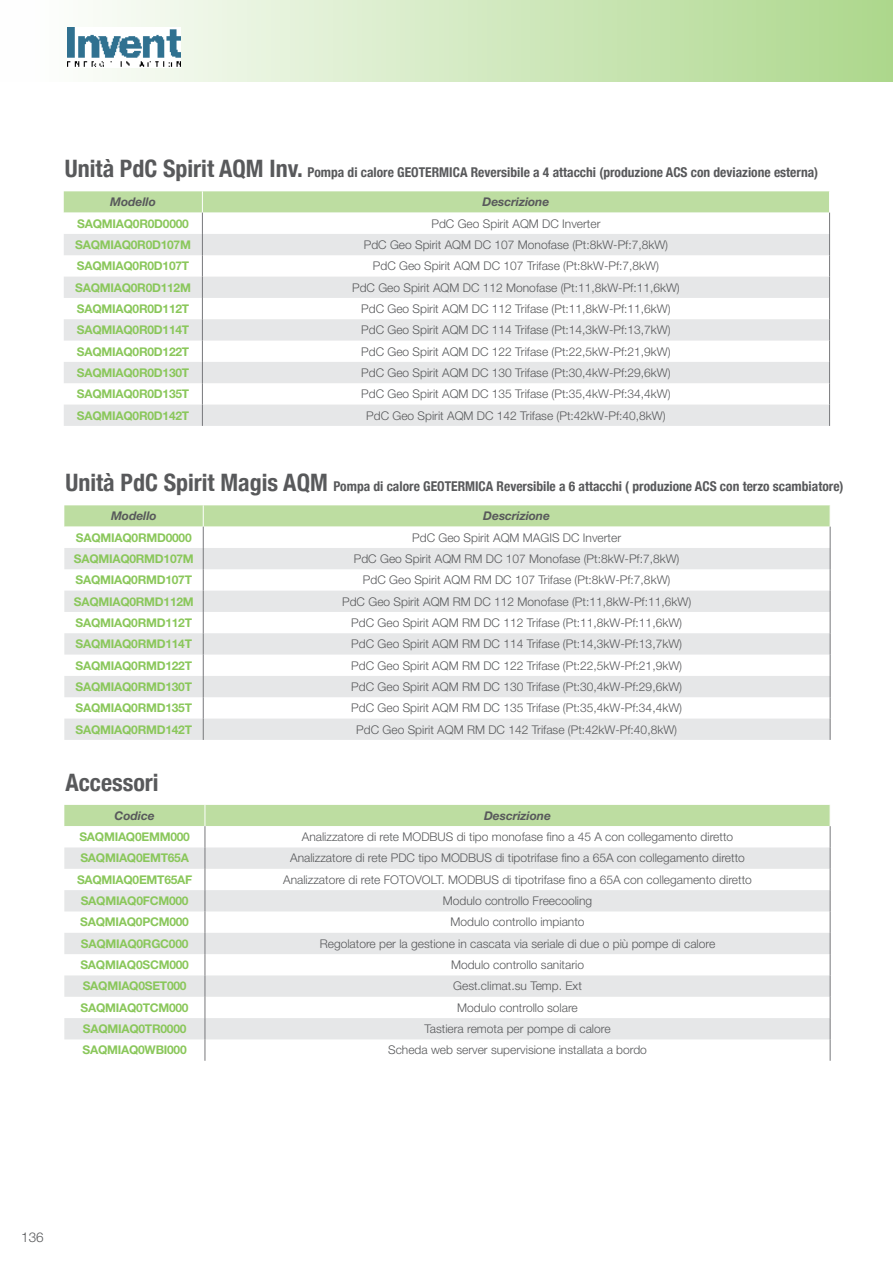
<style>
.page{position:relative;width:893px;height:1263px;background:#fff}
.page>*{position:absolute;margin:0;border:0;box-sizing:border-box;transform-origin:0 0}
.t1{font:700 condensed 24px "Helvetica Neue";color:#58595b}
.t2{font:700 condensed 13.5px "Helvetica Neue";color:#58595b}
.t3{font:300 13.5px "Helvetica Neue LT Std";color:#58595b}
.t4{font:300 12px "Helvetica Neue LT Std";color:#58595b}
.t5{font:700 12px "Helvetica Neue LT Std";letter-spacing:-.02em;color:#8ac75b}
.t6{font:italic 700 12px "Helvetica Neue LT Std";color:#58595b}
.s1{font-size:24px}
</style>
<div class="page">
<div style="left:0;top:0;width:893px;height:82px;background:linear-gradient(to right,#fff,#add78c)"></div>
<img style="left:67px;top:27px;width:113px;height:40px">
<svg style="left:64px;top:191px;width:766px;height:235px"></svg>
<svg style="left:64px;top:505px;width:767px;height:235px"></svg>
<svg style="left:64px;top:805px;width:767px;height:256px"></svg>
<p class="t2" style="left:65px;top:161px;width:755px"><span class="s1">Unità PdC Spirit AQM Inv.</span> Pompa di calore GEOTERMICA Reversibile a 4 attacchi (produzione ACS con deviazione esterna)</p>
<p class="t6" style="left:110px;top:195px;width:47px">Modello</p>
<p class="t6" style="left:483px;top:195px;width:68px">Descrizione</p>
<p class="t5" style="left:77px;top:216px;width:113px">SAQMIAQ0R0D0000</p>
<p class="t4" style="left:431px;top:216px;width:170px">PdC Geo Spirit AQM DC Inverter</p>
<p class="t5" style="left:75px;top:237px;width:117px">SAQMIAQ0R0D107M</p>
<p class="t4" style="left:364px;top:237px;width:306px">PdC Geo Spirit AQM DC 107 Monofase (Pt:8kW-Pf:7,8kW)</p>
<p class="t5" style="left:77px;top:258px;width:114px">SAQMIAQ0R0D107T</p>
<p class="t4" style="left:373px;top:259px;width:288px">PdC Geo Spirit AQM DC 107 Trifase (Pt:8kW-Pf:7,8kW)</p>
<p class="t5" style="left:75px;top:280px;width:117px">SAQMIAQ0R0D112M</p>
<p class="t4" style="left:352px;top:280px;width:329px">PdC Geo Spirit AQM DC 112 Monofase (Pt:11,8kW-Pf:11,6kW)</p>
<p class="t5" style="left:77px;top:301px;width:114px">SAQMIAQ0R0D112T</p>
<p class="t4" style="left:361px;top:301px;width:311px">PdC Geo Spirit AQM DC 112 Trifase (Pt:11,8kW-Pf:11,6kW)</p>
<p class="t5" style="left:77px;top:322px;width:114px">SAQMIAQ0R0D114T</p>
<p class="t4" style="left:361px;top:323px;width:311px">PdC Geo Spirit AQM DC 114 Trifase (Pt:14,3kW-Pf:13,7kW)</p>
<p class="t5" style="left:77px;top:344px;width:114px">SAQMIAQ0R0D122T</p>
<p class="t4" style="left:361px;top:344px;width:311px">PdC Geo Spirit AQM DC 122 Trifase (Pt:22,5kW-Pf:21,9kW)</p>
<p class="t5" style="left:77px;top:365px;width:114px">SAQMIAQ0R0D130T</p>
<p class="t4" style="left:361px;top:365px;width:311px">PdC Geo Spirit AQM DC 130 Trifase (Pt:30,4kW-Pf:29,6kW)</p>
<p class="t5" style="left:77px;top:386px;width:114px">SAQMIAQ0R0D135T</p>
<p class="t4" style="left:361px;top:387px;width:311px">PdC Geo Spirit AQM DC 135 Trifase (Pt:35,4kW-Pf:34,4kW)</p>
<p class="t5" style="left:77px;top:408px;width:114px">SAQMIAQ0R0D142T</p>
<p class="t4" style="left:366px;top:408px;width:301px">PdC Geo Spirit AQM DC 142 Trifase (Pt:42kW-Pf:40,8kW)</p>
<p class="t2" style="left:65px;top:475px;width:780px"><span class="s1">Unità PdC Spirit Magis AQM</span> Pompa di calore GEOTERMICA Reversibile a 6 attacchi ( produzione ACS con terzo scambiatore)</p>
<p class="t6" style="left:111px;top:509px;width:47px">Modello</p>
<p class="t6" style="left:483px;top:509px;width:68px">Descrizione</p>
<p class="t5" style="left:76px;top:530px;width:117px">SAQMIAQ0RMD0000</p>
<p class="t4" style="left:412px;top:530px;width:210px">PdC Geo Spirit AQM MAGIS DC Inverter</p>
<p class="t5" style="left:74px;top:551px;width:121px">SAQMIAQ0RMD107M</p>
<p class="t4" style="left:354px;top:551px;width:327px">PdC Geo Spirit AQM RM DC 107 Monofase (Pt:8kW-Pf:7,8kW)</p>
<p class="t5" style="left:76px;top:572px;width:118px">SAQMIAQ0RMD107T</p>
<p class="t4" style="left:363px;top:573px;width:309px">PdC Geo Spirit AQM RM DC 107 Trifase (Pt:8kW-Pf:7,8kW)</p>
<p class="t5" style="left:74px;top:594px;width:121px">SAQMIAQ0RMD112M</p>
<p class="t4" style="left:342px;top:594px;width:350px">PdC Geo Spirit AQM RM DC 112 Monofase (Pt:11,8kW-Pf:11,6kW)</p>
<p class="t5" style="left:76px;top:615px;width:118px">SAQMIAQ0RMD112T</p>
<p class="t4" style="left:351px;top:615px;width:332px">PdC Geo Spirit AQM RM DC 112 Trifase (Pt:11,8kW-Pf:11,6kW)</p>
<p class="t5" style="left:76px;top:636px;width:118px">SAQMIAQ0RMD114T</p>
<p class="t4" style="left:351px;top:637px;width:332px">PdC Geo Spirit AQM RM DC 114 Trifase (Pt:14,3kW-Pf:13,7kW)</p>
<p class="t5" style="left:76px;top:658px;width:118px">SAQMIAQ0RMD122T</p>
<p class="t4" style="left:351px;top:658px;width:332px">PdC Geo Spirit AQM RM DC 122 Trifase (Pt:22,5kW-Pf:21,9kW)</p>
<p class="t5" style="left:76px;top:679px;width:118px">SAQMIAQ0RMD130T</p>
<p class="t4" style="left:351px;top:679px;width:332px">PdC Geo Spirit AQM RM DC 130 Trifase (Pt:30,4kW-Pf:29,6kW)</p>
<p class="t5" style="left:76px;top:700px;width:118px">SAQMIAQ0RMD135T</p>
<p class="t4" style="left:351px;top:700px;width:332px">PdC Geo Spirit AQM RM DC 135 Trifase (Pt:35,4kW-Pf:34,4kW)</p>
<p class="t5" style="left:76px;top:722px;width:118px">SAQMIAQ0RMD142T</p>
<p class="t4" style="left:356px;top:722px;width:322px">PdC Geo Spirit AQM RM DC 142 Trifase (Pt:42kW-Pf:40,8kW)</p>
<h1 class="t1" style="left:65px;top:762px;width:95px">Accessori</h1>
<p class="t6" style="left:115px;top:808px;width:42px">Codice</p>
<p class="t6" style="left:484px;top:808px;width:68px">Descrizione</p>
<p class="t5" style="left:79px;top:829px;width:112px">SAQMIAQ0EMM000</p>
<p class="t4" style="left:302px;top:829px;width:433px">Analizzatore di rete MODBUS di tipo monofase fino a 45 A con collegamento diretto</p>
<p class="t5" style="left:80px;top:851px;width:110px">SAQMIAQ0EMT65A</p>
<p class="t4" style="left:290px;top:851px;width:456px">Analizzatore di rete PDC tipo MODBUS di tipotrifase fino a 65A con collegamento diretto</p>
<p class="t5" style="left:77px;top:872px;width:117px">SAQMIAQ0EMT65AF</p>
<p class="t4" style="left:283px;top:872px;width:470px">Analizzatore di rete FOTOVOLT. MODBUS di tipotrifase fino a 65A con collegamento diretto</p>
<p class="t5" style="left:81px;top:893px;width:109px">SAQMIAQ0FCM000</p>
<p class="t4" style="left:443px;top:893px;width:151px">Modulo controllo Freecooling</p>
<p class="t5" style="left:80px;top:915px;width:110px">SAQMIAQ0PCM000</p>
<p class="t4" style="left:450px;top:915px;width:136px">Modulo controllo impianto</p>
<p class="t5" style="left:81px;top:936px;width:109px">SAQMIAQ0RGC000</p>
<p class="t4" style="left:320px;top:936px;width:397px">Regolatore per la gestione in cascata via seriale di due o più pompe di calore</p>
<p class="t5" style="left:80px;top:957px;width:110px">SAQMIAQ0SCM000</p>
<p class="t4" style="left:451px;top:957px;width:134px">Modulo controllo sanitario</p>
<p class="t5" style="left:83px;top:979px;width:105px">SAQMIAQ0SET000</p>
<p class="t4" style="left:453px;top:979px;width:130px">Gest.climat.su Temp. Ext</p>
<p class="t5" style="left:81px;top:1000px;width:109px">SAQMIAQ0TCM000</p>
<p class="t4" style="left:457px;top:1000px;width:122px">Modulo controllo solare</p>
<p class="t5" style="left:83px;top:1021px;width:105px">SAQMIAQ0TR0000</p>
<p class="t4" style="left:424px;top:1021px;width:188px">Tastiera remota per pompe di calore</p>
<p class="t5" style="left:83px;top:1043px;width:106px">SAQMIAQ0WBI000</p>
<p class="t4" style="left:388px;top:1043px;width:260px">Scheda web server supervisione installata a bordo</p>
<p class="t3" style="left:21px;top:1229px;width:24px">136</p>
</div>
